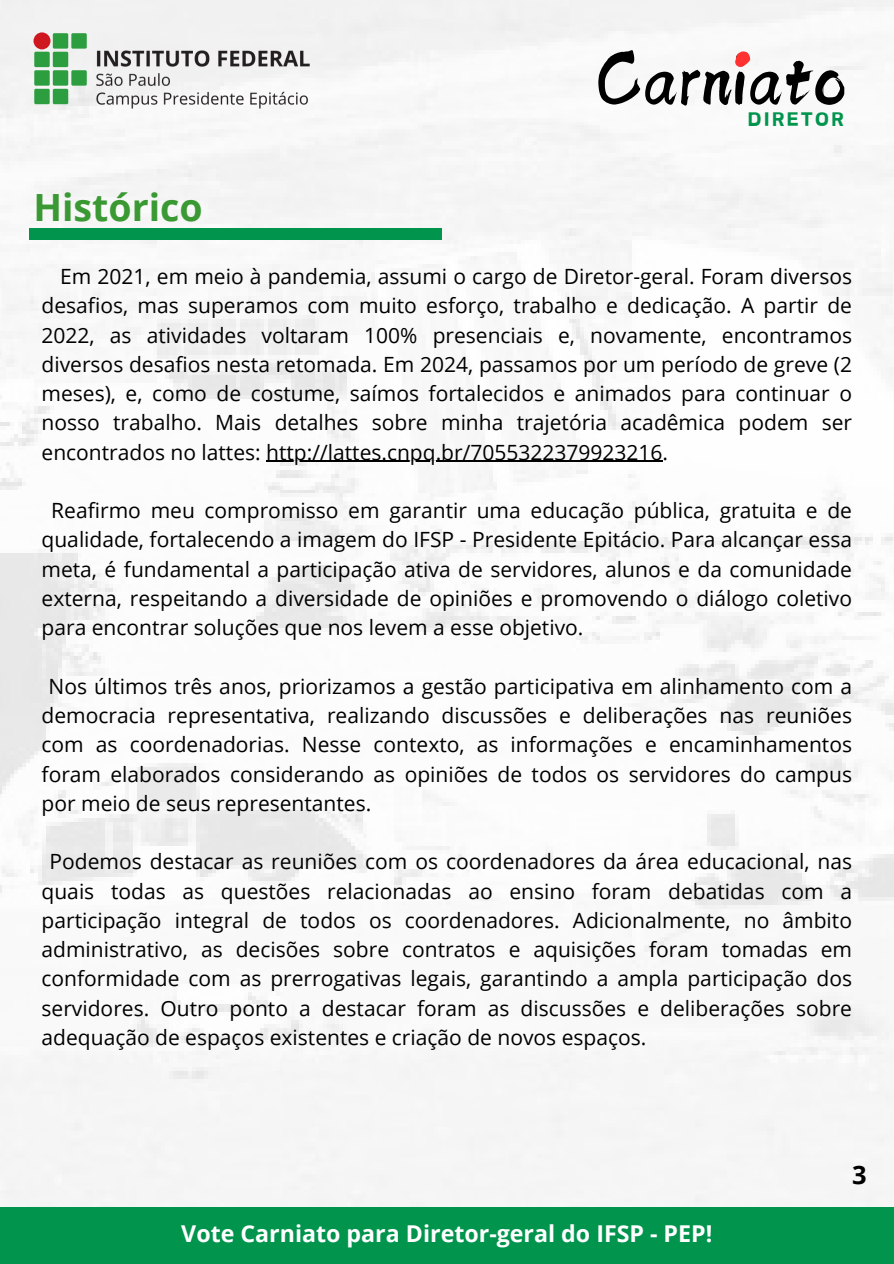
<style>
.page{position:relative;width:894px;height:1264px;background:#fff}
.page>*{position:absolute;margin:0;border:0;box-sizing:border-box;transform-origin:0 0}
.t1{font:84.45px "Canva Shadow Stream Latin";color:#000}
.t2{font:700 37.5px "Open Sans";color:#3a9933}
.t3{font:700 25.5px "Open Sans";color:#000}
.t4{font:700 23.25px "Open Sans";color:#fff}
.t5{font:21px/29.2px "Open Sans";color:#000;text-align:justify}
.t6{font:700 18.15px "Canva Acid";letter-spacing:.11em;color:#00944d}
</style>
<div class="page">
<img style="left:0;top:0;width:893px;height:1207px">
<hr style="left:266px;top:461px;width:396px;height:1px;background:#000">
<div style="left:29px;top:228px;width:412px;height:11px;background:#00944d"></div>
<div style="left:71px;top:70px;width:16px;height:16px;background:#2d9e40;border-radius:2px"></div>
<div style="left:53px;top:33px;width:15px;height:16px;background:#2d9e40;border-radius:2px"></div>
<div style="left:71px;top:33px;width:16px;height:16px;background:#2d9e40;border-radius:2px"></div>
<div style="left:34px;top:52px;width:16px;height:15px;background:#2d9e40;border-radius:2px"></div>
<div style="left:53px;top:52px;width:15px;height:15px;background:#2d9e40;border-radius:2px"></div>
<div style="left:34px;top:70px;width:16px;height:16px;background:#2d9e40;border-radius:2px"></div>
<div style="left:53px;top:70px;width:15px;height:16px;background:#2d9e40;border-radius:2px"></div>
<div style="left:34px;top:89px;width:16px;height:15px;background:#2d9e40;border-radius:2px"></div>
<div style="left:53px;top:89px;width:15px;height:15px;background:#2d9e40;border-radius:2px"></div>
<div style="left:33px;top:32px;width:17px;height:17px;background:#ce171e;border-radius:50%"></div>
<img style="left:93px;top:47px;width:220px;height:65px">
<svg style="left:735px;top:51px;width:15px;height:16px"></svg>
<div style="left:0;top:1207px;width:893px;height:56px;background:#00944d"></div>
<p class="t2" style="left:33px;top:181px;width:171px">Histórico</p>
<p class="t1" style="left:595px;top:36px;width:252px">Carniato</p>
<p class="t6" style="left:747px;top:109px;width:98px">DIRETOR</p>
<p class="t5" style="left:42px;top:261px;width:811px;text-indent:19px">Em 2021, em meio à pandemia, assumi o cargo de Diretor-geral. Foram diversos desafios, mas superamos com muito esforço, trabalho e dedicação. A partir de 2022, as atividades voltaram 100% presenciais e, novamente, encontramos diversos desafios nesta retomada. Em 2024, passamos por um período de greve (2 meses), e, como de costume, saímos fortalecidos e animados para continuar o nosso trabalho. Mais detalhes sobre minha trajetória acadêmica podem ser encontrados no lattes: http://lattes.cnpq.br/7055322379923216.</p>
<p class="t5" style="left:42px;top:495px;width:811px;text-indent:10px">Reafirmo meu compromisso em garantir uma educação pública, gratuita e de qualidade, fortalecendo a imagem do IFSP - Presidente Epitácio. Para alcançar essa meta, é fundamental a participação ativa de servidores, alunos e da comunidade externa, respeitando a diversidade de opiniões e promovendo o diálogo coletivo para encontrar soluções que nos levem a esse objetivo.</p>
<p class="t5" style="left:49px;top:671px;width:804px">Nos últimos três anos, priorizamos a gestão participativa em alinhamento com a</p>
<h1 class="t5" style="left:42px;top:700px;width:811px">democracia representativa, realizando discussões e deliberações nas reuniões com as coordenadorias. Nesse contexto, as informações e encaminhamentos foram elaborados considerando as opiniões de todos os servidores do campus por meio de seus representantes.</h1>
<h1 class="t5" style="left:49px;top:846px;width:803px">Podemos destacar as reuniões com os coordenadores da área educacional, nas</h1>
<h2 class="t5" style="left:42px;top:875px;width:811px">quais todas as questões relacionadas ao ensino foram debatidas com a participação integral de todos os coordenadores. Adicionalmente, no âmbito administrativo, as decisões sobre contratos e aquisições foram tomadas em conformidade com as prerrogativas legais, garantindo a ampla participação dos servidores. Outro ponto a destacar foram as discussões e deliberações sobre adequação de espaços existentes e criação de novos espaços.</h2>
<p class="t4" style="left:181px;top:1217px;width:532px">Vote Carniato para Diretor-geral do IFSP - PEP!</p>
<p class="t3" style="left:851px;top:1156px;width:16px">3</p>
</div>
